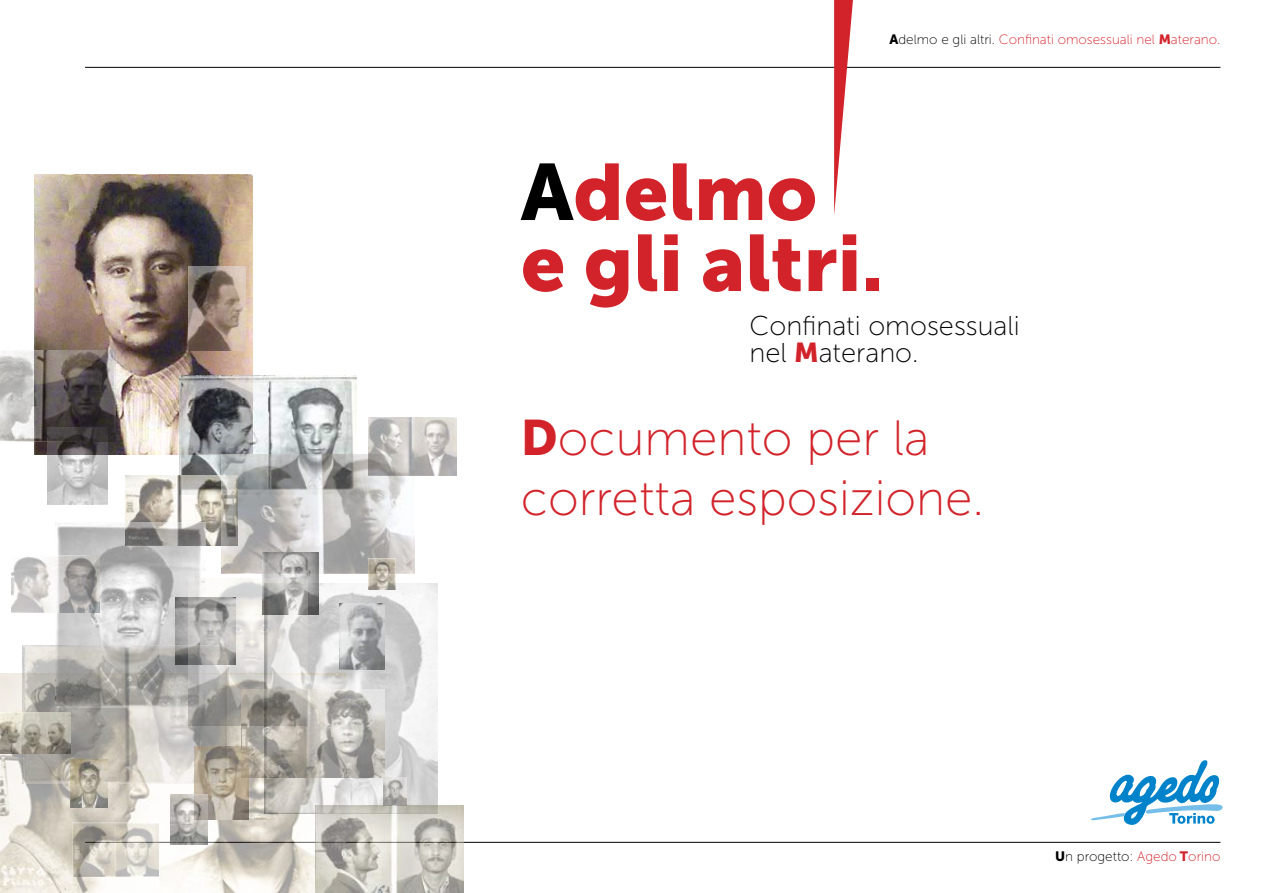
<style>
.page{position:relative;width:1263px;height:893px;background:#fff}
.page>*{position:absolute;margin:0;border:0;box-sizing:border-box;transform-origin:0 0}
.t1{font:79.2px/70.9px "Museo Sans 900";color:#d2232a}
.t2{font:49.5px/59.4px "Museo Sans 100";color:#d2232a}
.t3{font:27.15px/27px "Museo Sans 100";color:#000}
.t4{font:13.5px "Museo Sans 100";color:#d2232a}
.t5{font:13.5px "Museo Sans 100";color:#000}
.s1{font-family:"Museo Sans 900";color:#000}
.s2{color:#000}
.s3{font-family:"Museo Sans 900"}
.s4{font-family:"Museo Sans 900";color:#d2232a}
.s5{color:#d2232a}
</style>
<div class="page">
<hr style="left:85px;top:67px;width:1135px;height:1px;background:#000">
<hr style="left:85px;top:842px;width:1135px;height:1px;background:#000">
<img style="left:34px;top:174px;width:218px;height:280px">
<img style="left:0;top:673px;width:316px;height:220px">
<img style="left:265px;top:584px;width:172px;height:229px">
<img style="left:180px;top:376px;width:177px;height:99px">
<img style="left:47px;top:441px;width:60px;height:63px">
<img style="left:125px;top:475px;width:97px;height:71px">
<img style="left:222px;top:454px;width:192px;height:120px">
<img style="left:56px;top:523px;width:149px;height:122px">
<img style="left:175px;top:598px;width:14px;height:47px">
<img style="left:262px;top:552px;width:56px;height:63px">
<img style="left:22px;top:645px;width:206px;height:138px">
<img style="left:189px;top:578px;width:119px;height:147px">
<img style="left:0;top:350px;width:115px;height:91px">
<img style="left:339px;top:603px;width:45px;height:67px">
<img style="left:241px;top:689px;width:143px;height:88px">
<img style="left:195px;top:747px;width:53px;height:72px">
<img style="left:11px;top:555px;width:89px;height:57px">
<img style="left:383px;top:777px;width:24px;height:29px">
<img style="left:70px;top:759px;width:37px;height:48px">
<img style="left:368px;top:558px;width:27px;height:31px">
<img style="left:368px;top:418px;width:89px;height:57px">
<img style="left:0;top:713px;width:70px;height:41px">
<img style="left:170px;top:795px;width:37px;height:49px">
<img style="left:316px;top:806px;width:148px;height:87px">
<img style="left:73px;top:823px;width:85px;height:54px">
<img style="left:189px;top:267px;width:57px;height:83px">
<svg style="left:1091px;top:760px;width:132px;height:65px"></svg>
<svg style="left:834px;top:0;width:19px;height:215px"></svg>
<p class="t4" style="left:889px;top:32px;width:332px"><span class="s1">A</span><span class="s2">delmo e gli altri.</span> Confinati omosessuali nel <span class="s3">M</span>aterano.</p>
<h1 class="t1" style="left:521px;top:156px;width:364px"><span class="s2">A</span>delmo<br>e gli altri.</h1>
<h3 class="t3" style="left:749px;top:312px;width:272px">Confinati omosessuali nel <span class="s4">M</span>aterano.</h3>
<h2 class="t2" style="left:521px;top:409px;width:465px"><span class="s3">D</span>ocumento per la corretta esposizione.</h2>
<p class="t5" style="left:1055px;top:849px;width:167px"><span class="s3">U</span>n progetto: <span class="s5">Agedo</span> <span class="s4">T</span><span class="s5">orino</span></p>
</div>
